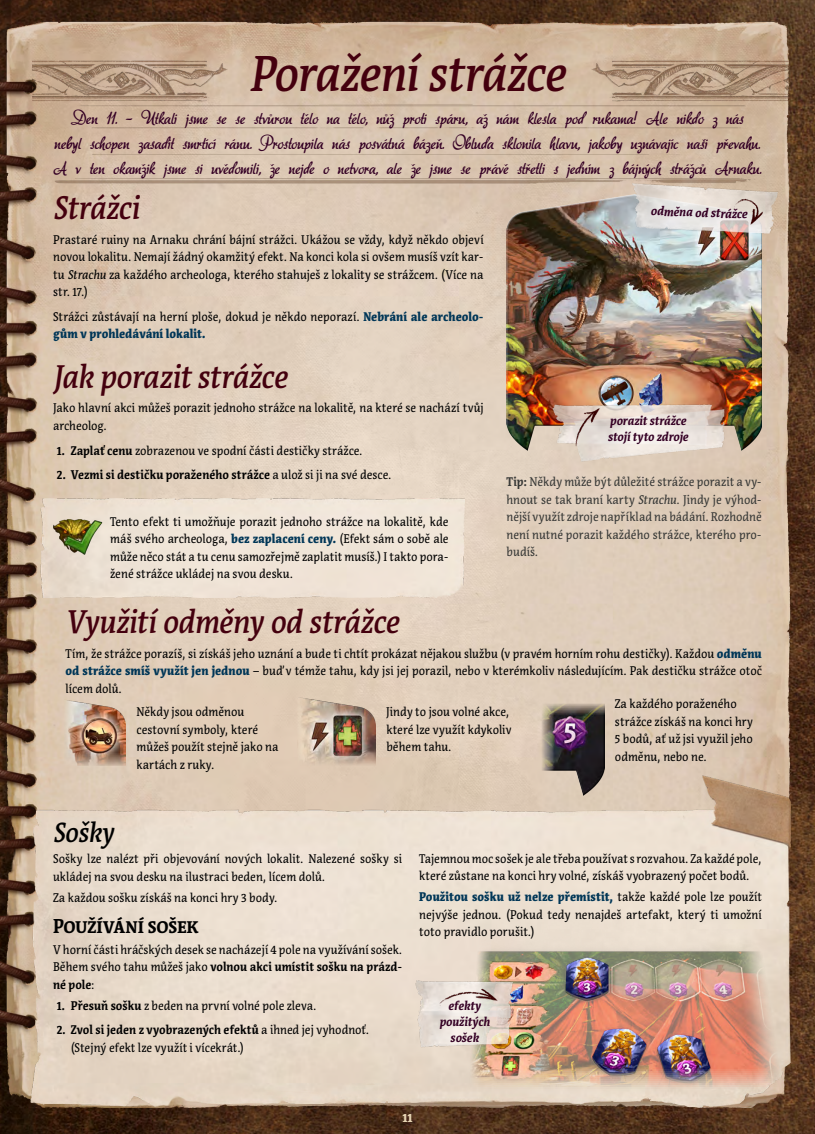
<style>
.page{position:relative;width:815px;height:1134px;background:#fff}
.page>*{position:absolute;margin:0;border:0;box-sizing:border-box;transform-origin:0 0}
.t1{font:italic 500 50px "Acuta";letter-spacing:-.02em;color:#44000e;scale:.9 1}
.t2{font:italic 500 32.5px "Acuta";letter-spacing:-.015em;color:#44000e;scale:.9 1}
.t3{font:italic 500 27.5px "Acuta";letter-spacing:-.015em;color:#000;scale:.9 1}
.t4{font:700 20px "Acuta";letter-spacing:-.01em;color:#000;scale:.9 1}
.t5{font:16.88px/25px "aka Dora";letter-spacing:-.01em;color:#340024;text-align:center}
.t6{font:12.5px/17.5px "Acuta";color:#000;scale:.9 1}
.t7{font:12.5px/17.5px "Acuta";color:#383937;text-align:justify;scale:.9 1}
.t8{font:italic 700 12.5px/16.2px "Acuta";color:#340024;scale:.9 1}
.t9{font:700 12.5px "Acuta";letter-spacing:.005em;color:#000;scale:.9 1}
.t10{font:900 12.5px "Acuta";color:#e7d5b5;scale:.9 1}
.s1{font-style:italic}
.s2{font-weight:900;color:#003657}
.s3{font-weight:700}
.s4{font-weight:400}
</style>
<div class="page">
<img style="left:0;top:0;width:815px;height:1134px">
<div style="left:505px;top:194px;width:256px;height:257px;background:#fff;opacity:.75"></div>
<div style="left:507px;top:218px;width:256px;height:233px;background:#000;opacity:.75"></div>
<img style="left:31px;top:776px;width:777px;height:348px">
<img style="left:39px;top:498px;width:425px;height:100px">
<img style="left:33px;top:60px;width:194px;height:42px">
<img style="left:592px;top:60px;width:196px;height:42px">
<img style="left:55px;top:101px;width:705px;height:106px">
<img style="left:430px;top:747px;width:354px;height:387px">
<img style="left:53px;top:513px;width:50px;height:43px">
<img style="left:51px;top:694px;width:75px;height:72px">
<img style="left:291px;top:694px;width:85px;height:72px">
<img style="left:530px;top:694px;width:10px;height:101px">
<div style="left:540px;top:692px;width:65px;height:104px;background:#e0cdba"></div>
<div style="left:541px;top:693px;width:64px;height:103px;background:#000;opacity:.75"></div>
<img style="left:612px;top:183px;width:174px;height:72px">
<img style="left:552px;top:405px;width:181px;height:72px">
<img style="left:569px;top:398px;width:38px;height:60px">
<img style="left:730px;top:183px;width:38px;height:60px">
<img style="left:415px;top:980px;width:100px;height:86px">
<img style="left:438px;top:979px;width:60px;height:38px">
<h1 class="t1" style="left:249px;top:43px;width:353px">Poražení strážce</h1>
<p class="t5" style="left:53px;top:105px;width:710px">Den 11. – Utkali jsme se se stvůrou tělo na tělo, nůž proti spáru, až nám klesla pod rukama! Ale nikdo z nás<br>nebyl schopen zasadit smrtící ránu. Prostoupila nás posvátná bázeň. Obluda sklonila hlavu, jakoby uznávajíc naši převahu.<br>A v ten okamžik jsme si uvědomili, že nejde o netvora, ale že jsme se právě střetli s jedním z bájných strážců Arnaku.</p>
<h2 class="t2" style="left:53px;top:188px;width:97px">Strážci</h2>
<p class="t6" style="left:53px;top:231px;width:480px;text-align:justify">Prastaré ruiny na Arnaku chrání bájní strážci. Ukážou se vždy, když někdo objeví novou lokalitu. Nemají žádný okamžitý efekt. Na konci kola si ovšem musíš vzít kar&shy;tu <span class="s1">Strachu</span> za každého archeologa, kterého stahuješ z lokality se strážcem. (Více na str. 17.)</p>
<p class="t6" style="left:53px;top:308px;width:480px">Strážci zůstávají na herní ploše, dokud je někdo neporazí. <span class="s2">Nebrání ale archeolo&shy;gům v prohledávání lokalit.</span></p>
<h2 class="t2" style="left:53px;top:357px;width:262px">Jak porazit strážce</h2>
<p class="t6" style="left:53px;top:399px;width:480px">Jako hlavní akci můžeš porazit jednoho strážce na lokalitě, na které se nachází tvůj archeolog.</p>
<p class="t6" style="left:57px;top:441px;width:341px"><span class="s3">1. Zaplať cenu</span> zobrazenou ve spodní části destičky strážce.</p>
<p class="t9" style="left:57px;top:467px;width:374px">2. Vezmi si destičku poraženého strážce <span class="s4">a ulož si ji na své desce.</span></p>
<p class="t6" style="left:110px;top:513px;width:378px;text-align:justify">Tento efekt ti umožňuje porazit jednoho strážce na lokalitě, kde máš svého archeologa, <span class="s2">bez zaplacení ceny.</span> (Efekt sám o sobě ale může něco stát a tu cenu samozřejmě zaplatit musíš.) I takto pora&shy;žené strážce ukládej na svou desku.</p>
<p class="t8" style="left:651px;top:203px;width:109px;rotate:2deg">odměna od strážce</p>
<p class="t8" style="left:608px;top:412px;width:91px">porazit strážce stojí tyto zdroje</p>
<p class="t7" style="left:507px;top:473px;width:285px"><span class="s3">Tip:</span> Někdy může být důležité strážce porazit a vy&shy;hnout se tak braní karty <span class="s1">Strachu</span>. Jindy je výhod&shy;nější využít zdroje například na bádání. Rozhodně není nutné porazit každého strážce, kterého pro&shy;budíš.</p>
<h2 class="t2" style="left:66px;top:602px;width:372px">Využití odměny od strážce</h2>
<p class="t6" style="left:66px;top:645px;width:775px;text-align:justify">Tím, že strážce porazíš, si získáš jeho uznání a bude ti chtít prokázat nějakou službu (v pravém horním rohu destičky). Každou <span class="s2">odměnu od strážce smíš využít jen jednou</span> – buď v témže tahu, kdy jsi jej porazil, nebo v kterémkoliv následujícím. Pak destičku strážce otoč lícem dolů.</p>
<p class="t6" style="left:136px;top:703px;width:159px">Někdy jsou odměnou cestovní symboly, které můžeš použít stejně jako na kartách z ruky.</p>
<p class="t6" style="left:386px;top:703px;width:141px">Jindy to jsou volné akce, které lze využít kdykoliv během tahu.</p>
<p class="t6" style="left:615px;top:695px;width:155px">Za každého poraženého strážce získáš na konci hry<br>5 bodů, ať už jsi využil jeho odměnu, nebo ne.</p>
<h3 class="t3" style="left:53px;top:816px;width:69px">Sošky</h3>
<p class="t6" style="left:53px;top:850px;width:389px">Sošky lze nalézt při objevování nových lokalit. Nalezené sošky si ukládej na svou desku na ilustraci beden, lícem dolů.</p>
<p class="t6" style="left:53px;top:888px;width:251px">Za každou sošku získáš na konci hry 3 body.</p>
<h3 class="t4" style="left:53px;top:913px;width:163px">Používání sošek</h3>
<p class="t6" style="left:53px;top:941px;width:389px;text-align:justify">V horní části hráčských desek se nacházejí 4 pole na využívání sošek.<br>Během svého tahu můžeš jako <span class="s3">volnou akci umístit sošku na prázd&shy;né pole</span>:</p>
<p class="t6" style="left:57px;top:997px;width:290px"><span class="s3">1. Přesuň sošku</span> z beden na první volné pole zleva.</p>
<p class="t6" style="left:71px;top:1021px;width:333px;text-indent:-14px"><span class="s3">2. Zvol si jeden z vyobrazených efektů</span> a ihned jej vyhodnoť. (Stejný efekt lze využít i vícekrát.)</p>
<p class="t6" style="left:419px;top:850px;width:382px">Tajemnou moc sošek je ale třeba používat s rozvahou. Za každé pole, které zůstane na konci hry volné, získáš vyobrazený počet bodů.</p>
<p class="t6" style="left:419px;top:888px;width:382px;text-align:justify"><span class="s2">Použitou sošku už nelze přemístit,</span> takže každé pole lze použít nejvýše jednou. (Pokud tedy nenajdeš artefakt, který ti umožní toto pravidlo porušit.)</p>
<p class="t8" style="left:439px;top:997px;width:58px;text-align:center">efekty použitých sošek</p>
<p class="t10" style="left:402px;top:1110px;width:13px">11</p>
</div>
